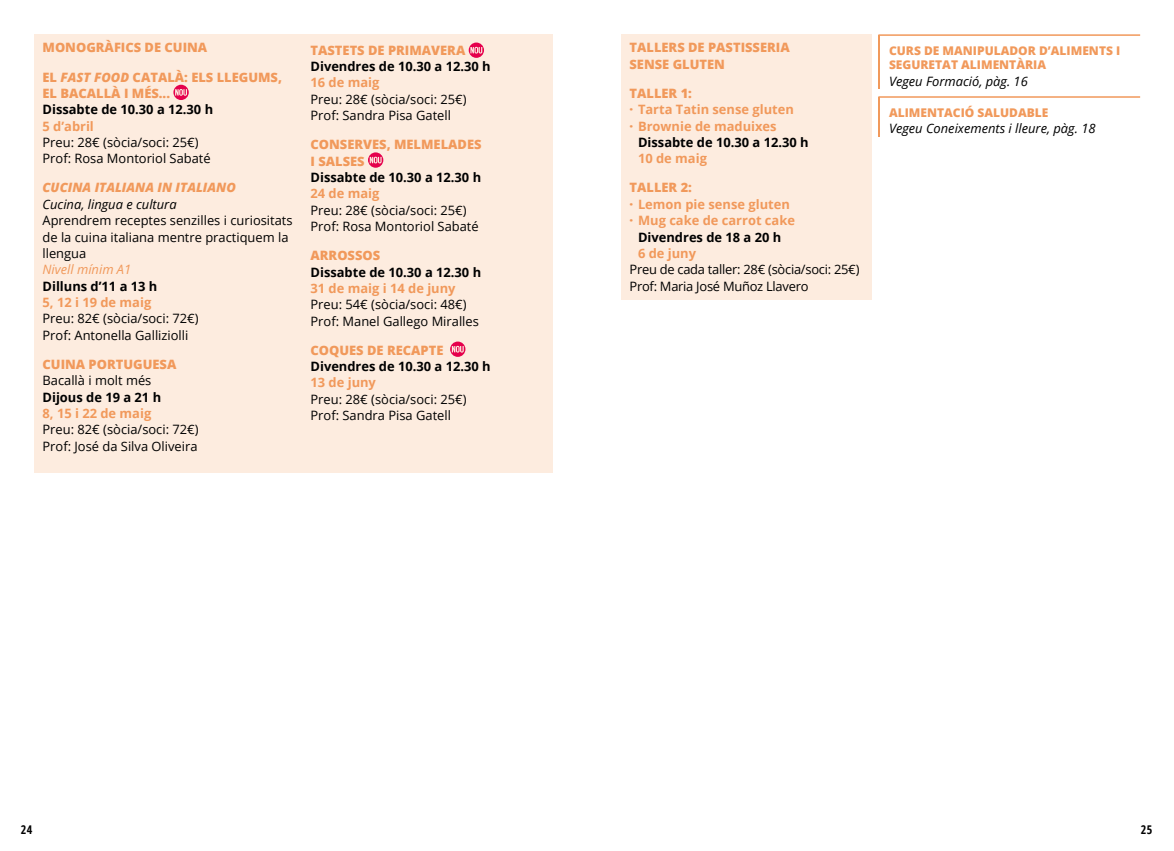
<style>
.page{position:relative;width:1174px;height:851px;background:#fff}
.page>*{position:absolute;margin:0;border:0;box-sizing:border-box;transform-origin:0 0}
.t1{font:12.9px/16.4px "Open Sans";color:#000}
.t2{font:800 12.9px/16.4px "Open Sans";color:#f1995b}
.t3{font:700 12.9px "Open Sans";color:#000}
.t4{font:700 12.9px/16.4px "Open Sans";color:#f1995b}
.t5{font:italic 12.9px "Open Sans";color:#000}
.t6{font:12.9px/16.4px "Open Sans";letter-spacing:-.02em;color:#000}
.t7{font:italic 800 12.9px "Open Sans";color:#f1995b}
.t8{font:italic 12.9px "Open Sans";color:#f1995b}
.t9{font:800 12px/14.2px "Open Sans";color:#f1995b}
.t10{font:700 condensed 12px "Open Sans";color:#000}
.s1{font-style:italic}
.s2{font-weight:800}
</style>
<div class="page">
<div style="left:34px;top:34px;width:268px;height:438px;background:#fdecdf"></div>
<svg style="left:173px;top:85px;width:16px;height:15px"></svg>
<div style="left:621px;top:34px;width:251px;height:265px;background:#fdecdf"></div>
<div style="left:302px;top:34px;width:251px;height:438px;background:#fdecdf"></div>
<svg style="left:469px;top:43px;width:15px;height:15px"></svg>
<svg style="left:368px;top:152px;width:15px;height:16px"></svg>
<svg style="left:450px;top:341px;width:15px;height:16px"></svg>
<hr style="left:878px;top:35px;width:1px;height:37px;background:#f1995b">
<hr style="left:878px;top:34px;width:262px;height:2px;background:#f1995b">
<svg style="left:878px;top:72px;width:1px;height:17px"></svg>
<hr style="left:878px;top:96px;width:262px;height:2px;background:#f1995b">
<svg style="left:878px;top:98px;width:1px;height:38px"></svg>
<p class="t2" style="left:43px;top:39px;width:166px">MONOGRÀFICS DE CUINA</p>
<p class="t2" style="left:43px;top:68px;width:241px">EL <span class="s1">FAST FOOD</span> CATALÀ: ELS LLEGUMS,<br>EL BACALLÀ I MÉS...</p>
<p class="t3" style="left:43px;top:100px;width:172px">Dissabte de 10.30 a 12.30 h</p>
<p class="t4" style="left:43px;top:117px;width:53px">5 d’abril</p>
<p class="t1" style="left:43px;top:134px;width:170px">Preu: 28€ (sòcia/soci: 25€)<br>Prof: Rosa Montoriol Sabaté</p>
<p class="t7" style="left:43px;top:178px;width:195px">CUCINA ITALIANA IN ITALIANO</p>
<p class="t5" style="left:43px;top:195px;width:136px">Cucina, lingua e cultura</p>
<p class="t1" style="left:43px;top:212px;width:252px">Aprendrem receptes senzilles i curiositats de la cuina italiana mentre practiquem la llengua</p>
<p class="t8" style="left:43px;top:261px;width:90px">Nivell mínim A1</p>
<p class="t3" style="left:43px;top:277px;width:116px">Dilluns d’11 a 13 h</p>
<p class="t4" style="left:43px;top:294px;width:110px">5, 12 i 19 de maig</p>
<p class="t1" style="left:43px;top:310px;width:158px">Preu: 82€ (sòcia/soci: 72€)<br>Prof: Antonella Galliziolli</p>
<p class="t2" style="left:43px;top:355px;width:135px">CUINA PORTUGUESA</p>
<p class="t1" style="left:43px;top:372px;width:110px">Bacallà i molt més</p>
<p class="t3" style="left:43px;top:387px;width:120px">Dijous de 19 a 21 h</p>
<p class="t4" style="left:43px;top:404px;width:110px">8, 15 i 22 de maig</p>
<p class="t1" style="left:43px;top:421px;width:158px">Preu: 82€ (sòcia/soci: 72€)<br>Prof: José da Silva Oliveira</p>
<p class="t2" style="left:310px;top:41px;width:156px">TASTETS DE PRIMAVERA</p>
<p class="t3" style="left:310px;top:57px;width:182px">Divendres de 10.30 a 12.30 h</p>
<p class="t4" style="left:310px;top:74px;width:70px">16 de maig</p>
<p class="t1" style="left:310px;top:90px;width:158px">Preu: 28€ (sòcia/soci: 25€)<br>Prof: Sandra Pisa Gatell</p>
<p class="t2" style="left:310px;top:136px;width:172px">CONSERVES, MELMELADES<br>I SALSES</p>
<p class="t3" style="left:310px;top:168px;width:172px">Dissabte de 10.30 a 12.30 h</p>
<p class="t4" style="left:310px;top:185px;width:70px">24 de maig</p>
<p class="t1" style="left:310px;top:201px;width:170px">Preu: 28€ (sòcia/soci: 25€)<br>Prof: Rosa Montoriol Sabaté</p>
<p class="t2" style="left:310px;top:246px;width:71px">ARROSSOS</p>
<p class="t3" style="left:310px;top:263px;width:172px">Dissabte de 10.30 a 12.30 h</p>
<p class="t4" style="left:310px;top:279px;width:147px">31 de maig i 14 de juny</p>
<p class="t1" style="left:310px;top:296px;width:170px">Preu: 54€ (sòcia/soci: 48€)<br>Prof: Manel Gallego Miralles</p>
<p class="t2" style="left:310px;top:341px;width:134px">COQUES DE RECAPTE</p>
<p class="t3" style="left:310px;top:357px;width:182px">Divendres de 10.30 a 12.30 h</p>
<p class="t4" style="left:310px;top:374px;width:67px">13 de juny</p>
<p class="t1" style="left:310px;top:390px;width:158px">Preu: 28€ (sòcia/soci: 25€)<br>Prof: Sandra Pisa Gatell</p>
<p class="t2" style="left:629px;top:39px;width:162px">TALLERS DE PASTISSERIA<br>SENSE GLUTEN</p>
<p class="t4" style="left:629px;top:85px;width:166px"><span class="s2">TALLER 1:<br>·</span> Tarta Tatin sense gluten <span class="s2">·</span> Brownie de maduixes</p>
<p class="t3" style="left:638px;top:133px;width:172px">Dissabte de 10.30 a 12.30 h</p>
<p class="t4" style="left:638px;top:150px;width:70px">10 de maig</p>
<p class="t2" style="left:629px;top:179px;width:64px">TALLER 2:</p>
<p class="t4" style="left:629px;top:195px;width:162px"><span class="s2">·</span> Lemon pie sense gluten</p>
<p class="t4" style="left:629px;top:212px;width:167px"><span class="s2">·</span> Mug cake de carrot cake</p>
<p class="t3" style="left:638px;top:228px;width:145px">Divendres de 18 a 20 h</p>
<p class="t4" style="left:638px;top:245px;width:60px">6 de juny</p>
<p class="t6" style="left:629px;top:261px;width:231px">Preu de cada taller: 28€ (sòcia/soci: 25€)<br>Prof: Maria José Muñoz Llavero</p>
<p class="t9" style="left:889px;top:43px;width:233px">CURS DE MANIPULADOR D’ALIMENTS I<br>SEGURETAT ALIMENTÀRIA</p>
<p class="t5" style="left:889px;top:72px;width:140px">Vegeu Formació, pàg. 16</p>
<p class="t9" style="left:889px;top:105px;width:161px">ALIMENTACIÓ SALUDABLE</p>
<p class="t5" style="left:889px;top:120px;width:208px">Vegeu Coneixements i lleure, pàg. 18</p>
<p class="t10" style="left:21px;top:821px;width:13px">24</p>
<p class="t10" style="left:1140px;top:821px;width:13px">25</p>
</div>
